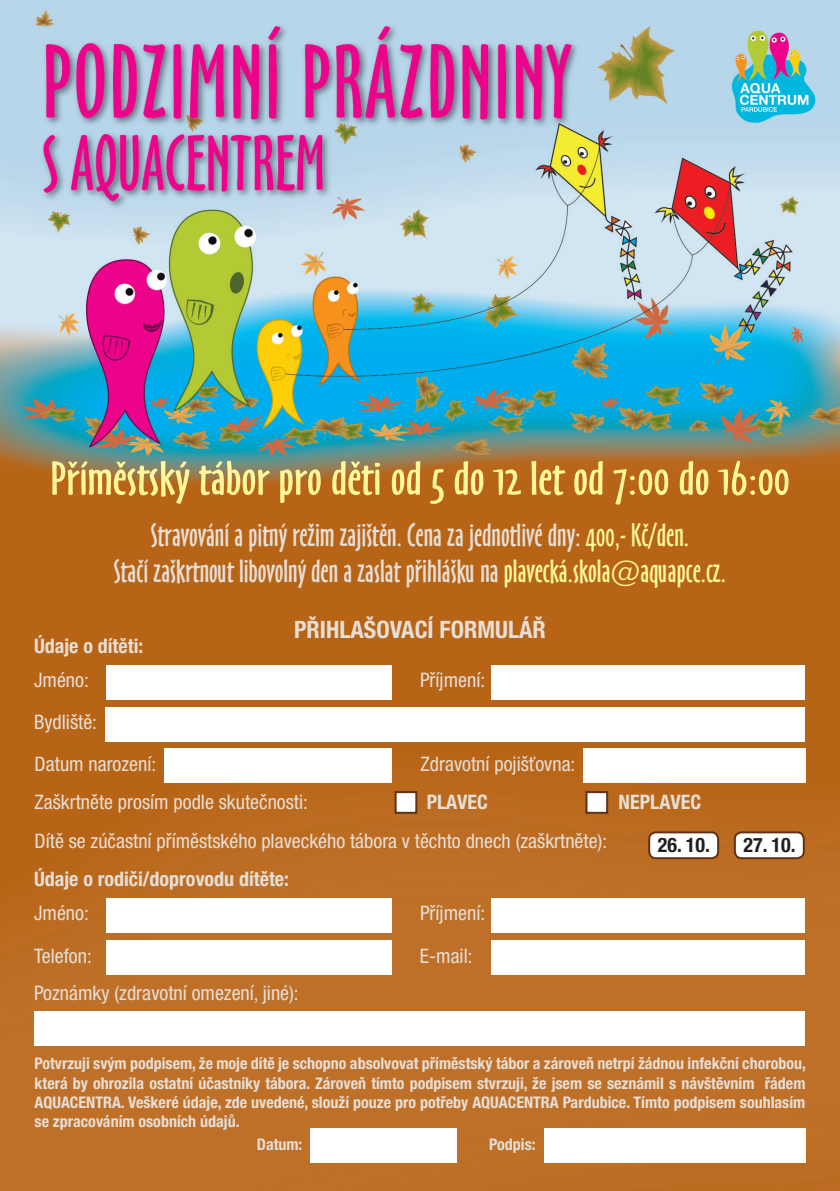
<style>
.page{position:relative;width:840px;height:1191px;background:#fff}
.page>*{position:absolute;margin:0;border:0;box-sizing:border-box;transform-origin:0 0}
.t1{font:44.2px "Oz Handicraft BT";color:#fff79a;scale:1.18 1}
.t2{font:30px/36px "Oz Handicraft BT";color:#e7dfd6;text-align:center}
.t3{font:700 condensed 24px "Helvetica Neue LT Pro";color:#e7dfd6}
.t4{font:condensed 20px/38.8px "Helvetica Neue LT Pro";color:#e7dfd6}
.t5{font:700 condensed 20px "Helvetica Neue LT Pro";color:#e7dfd6}
.t6{font:700 condensed 20px "Helvetica Neue LT Pro";color:#231f20}
.t7{font:700 condensed 16px/19.2px "Helvetica Neue LT Pro";color:#e7dfd6;text-align:justify}
.s1{color:#fff79a}
</style>
<div class="page">
<img style="left:0;top:0;width:839px;height:1191px">
<div style="left:105px;top:665px;width:286px;height:34px;background:#fff"></div>
<div style="left:105px;top:898px;width:286px;height:34px;background:#fff"></div>
<div style="left:310px;top:1128px;width:146px;height:34px;background:#fff"></div>
<div style="left:105px;top:941px;width:286px;height:34px;background:#fff"></div>
<div style="left:164px;top:748px;width:228px;height:34px;background:#fff"></div>
<div style="left:105px;top:707px;width:699px;height:34px;background:#fff"></div>
<div style="left:35px;top:1011px;width:769px;height:34px;background:#fff"></div>
<div style="left:491px;top:665px;width:313px;height:34px;background:#fff"></div>
<div style="left:491px;top:898px;width:313px;height:34px;background:#fff"></div>
<div style="left:544px;top:1128px;width:261px;height:34px;background:#fff"></div>
<div style="left:491px;top:941px;width:313px;height:34px;background:#fff"></div>
<div style="left:582px;top:748px;width:222px;height:34px;background:#fff"></div>
<div style="left:394px;top:791px;width:23px;height:23px;background:#fff;border:2px solid #603213"></div>
<div style="left:585px;top:791px;width:22px;height:23px;background:#fff;border:2px solid #603213"></div>
<div style="left:648px;top:832px;width:69px;height:26px;background:#fff;border-radius:7px"></div>
<div style="left:647px;top:831px;width:71px;height:28px;border:2px solid #603213;border-radius:7px"></div>
<div style="left:734px;top:832px;width:69px;height:26px;background:#fff;border-radius:7px"></div>
<div style="left:733px;top:831px;width:71px;height:28px;border:2px solid #603213;border-radius:7px"></div>
<h1 class="t1" style="left:50px;top:449px;width:628px">Příměstský tábor pro děti od 5 do 12 let od 7:00 do 16:00</h1>
<h2 class="t2" style="left:114px;top:516px;width:613px">Stravování a pitný režim zajištěn. Cena za jednotlivé dny: <span class="s1">400,- Kč/den.<br></span>Stačí zaškrtnout libovolný den a zaslat přihlášku na <span class="s1">plavecká.skola@aquapce.cz.</span></h2>
<h3 class="t3" style="left:294px;top:615px;width:253px">PŘIHLAŠOVACÍ FORMULÁŘ</h3>
<p class="t5" style="left:34px;top:634px;width:111px">Údaje o dítěti:</p>
<p class="t4" style="left:34px;top:661px;width:56px">Jméno:</p>
<p class="t4" style="left:34px;top:702px;width:64px">Bydliště:</p>
<p class="t4" style="left:420px;top:661px;width:67px">Příjmení:</p>
<p class="t4" style="left:35px;top:744px;width:573px">Datum narození:<br>Zaškrtněte prosím podle skutečnosti:<br>Dítě se zúčastní příměstského plaveckého tábora v těchto dnech (zaškrtněte):</p>
<p class="t4" style="left:420px;top:744px;width:156px">Zdravotní pojišťovna:</p>
<p class="t5" style="left:426px;top:790px;width:63px">PLAVEC</p>
<p class="t5" style="left:618px;top:790px;width:84px">NEPLAVEC</p>
<p class="t6" style="left:657px;top:833px;width:54px">26. 10.</p>
<p class="t6" style="left:743px;top:833px;width:54px">27. 10.</p>
<p class="t5" style="left:34px;top:867px;width:256px">Údaje o rodiči/doprovodu dítěte:</p>
<p class="t4" style="left:34px;top:893px;width:56px">Jméno:</p>
<p class="t4" style="left:34px;top:936px;width:59px">Telefon:</p>
<p class="t4" style="left:34px;top:973px;width:266px">Poznámky (zdravotní omezení, jiné):</p>
<p class="t4" style="left:420px;top:893px;width:67px">Příjmení:</p>
<p class="t4" style="left:420px;top:936px;width:54px">E-mail:</p>
<p class="t7" style="left:35px;top:1054px;width:772px">Potvrzuji svým podpisem, že moje dítě je schopno absolvovat příměstský tábor a zároveň netrpí žádnou infekční chorobou, která by ohrozila ostatní účastníky tábora. Zároveň tímto podpisem stvrzuji, že jsem se seznámil s návštěvním řádem AQUACENTRA. Veškeré údaje, zde uvedené, slouží pouze pro potřeby AQUACENTRA Pardubice. Tímto podpisem souhlasím se zpracováním osobních údajů.</p>
<p class="t7" style="left:257px;top:1134px;width:47px">Datum:</p>
<p class="t7" style="left:489px;top:1134px;width:48px">Podpis:</p>
</div>
